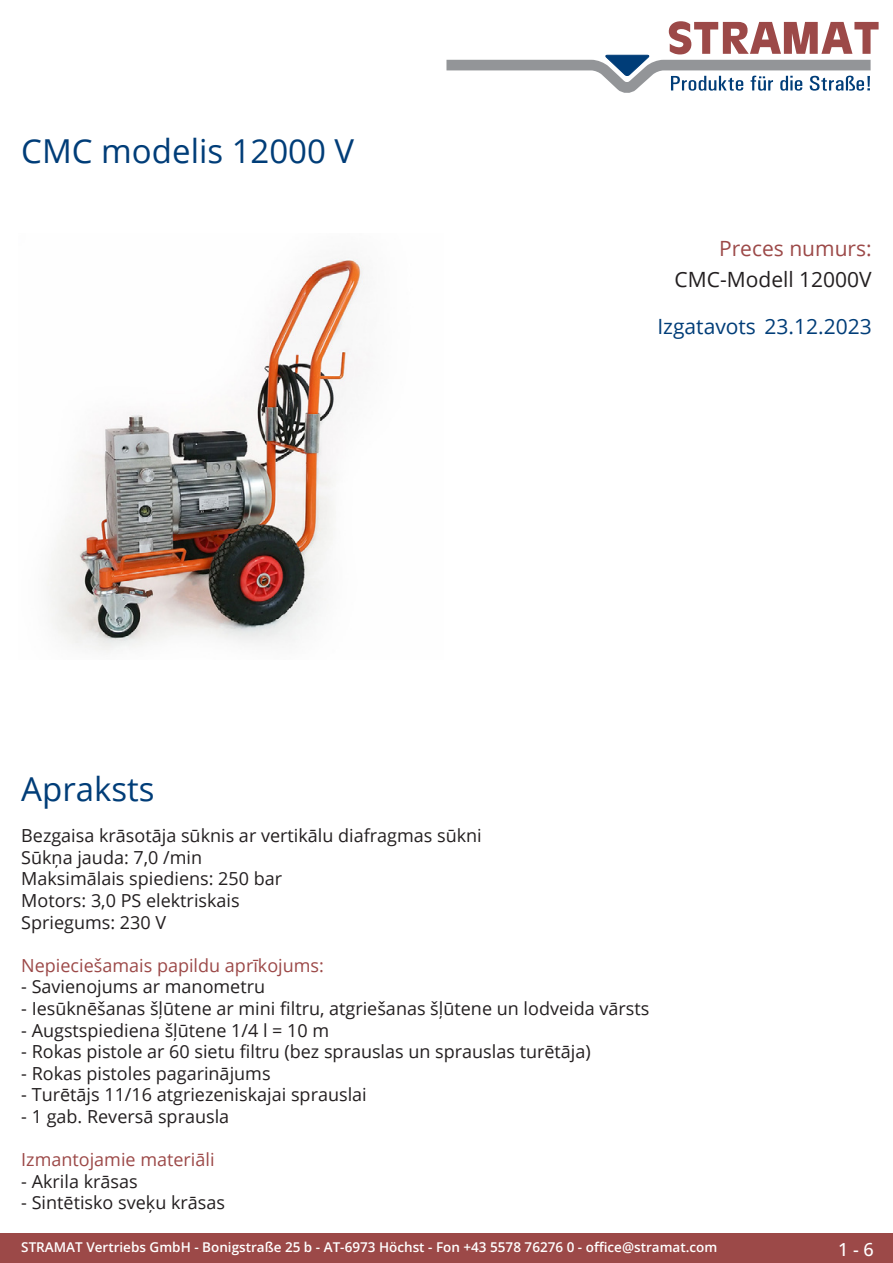
<style>
.page{position:relative;width:893px;height:1263px;background:#fff}
.page>*{position:absolute;margin:0;border:0;box-sizing:border-box;transform-origin:0 0}
.Produkttitel{font:33px "Open Sans";color:#003d78}
.Erstellungsdatum{font:21px "Open Sans";color:#003d78}
.TechDaten_Inhalt{font:21px "Open Sans";color:#231f20}
.TechDaten_Überschrif{font:21px "Open Sans";color:#9c4948}
.Beschreibung_Text{font:18px/21.6px "Open Sans";color:#231f20}
.Beschreibung_Text-2{font:18px "Open Sans";color:#9c4948}
.t1{font:500 18px "Open Sans";color:#fff}
.t2{font:600 13.5px "Open Sans";color:#fff}
</style>
<div class="page">
<div style="left:0;top:1233px;width:893px;height:30px;background:#9c4948"></div>
<svg style="left:446px;top:21px;width:433px;height:72px"></svg>
<img style="left:47px;top:257px;width:317px;height:396px">
<p class="Produkttitel" style="left:21px;top:128px;width:335px">CMC modelis 12000 V</p>
<p class="TechDaten_Überschrif" style="left:719px;top:234px;width:154px">Preces numurs:</p>
<p class="TechDaten_Inhalt" style="left:675px;top:265px;width:199px">CMC-Modell 12000V</p>
<p class="Erstellungsdatum" style="left:657px;top:312px;width:216px">Izgatavots 23.12.2023</p>
<p class="Produkttitel" style="left:21px;top:766px;width:135px">Apraksts</p>
<p class="Beschreibung_Text" style="left:21px;top:824px;width:462px">Bezgaisa krāsotāja sūknis ar vertikālu diafragmas sūkni<br>Sūkņa jauda: 7,0 /min<br>Maksimālais spiediens: 250 bar<br>Motors: 3,0 PS elektriskais<br>Spriegums: 230 V</p>
<p class="Beschreibung_Text-2" style="left:21px;top:953px;width:304px">Nepieciešamais papildu aprīkojums:</p>
<p class="Beschreibung_Text" style="left:21px;top:975px;width:245px">- Savienojums ar manometru</p>
<p class="Beschreibung_Text" style="left:21px;top:997px;width:630px">- Iesūknēšanas šļūtene ar mini filtru, atgriešanas šļūtene un lodveida vārsts</p>
<p class="Beschreibung_Text" style="left:21px;top:1019px;width:309px">- Augstspiediena šļūtene 1/4 l = 10 m</p>
<p class="Beschreibung_Text" style="left:21px;top:1040px;width:571px">- Rokas pistole ar 60 sietu filtru (bez sprauslas un sprauslas turētāja)</p>
<p class="Beschreibung_Text" style="left:21px;top:1062px;width:251px">- Rokas pistoles pagarinājums</p>
<p class="Beschreibung_Text" style="left:21px;top:1083px;width:347px">- Turētājs 11/16 atgriezeniskajai sprauslai</p>
<p class="Beschreibung_Text" style="left:21px;top:1105px;width:209px">- 1 gab. Reversā sprausla</p>
<p class="Beschreibung_Text-2" style="left:21px;top:1147px;width:195px">Izmantojamie materiāli</p>
<p class="Beschreibung_Text" style="left:21px;top:1170px;width:118px">- Akrila krāsas</p>
<p class="Beschreibung_Text" style="left:21px;top:1191px;width:205px">- Sintētisko sveķu krāsas</p>
<p class="t2" style="left:21px;top:1238px;width:698px">STRAMAT Vertriebs GmbH - Bonigstraße 25 b - AT-6973 Höchst - Fon +43 5578 76276 0 - office@stramat.com</p>
<p class="t1" style="left:838px;top:1237px;width:37px">1 - 6</p>
</div>
